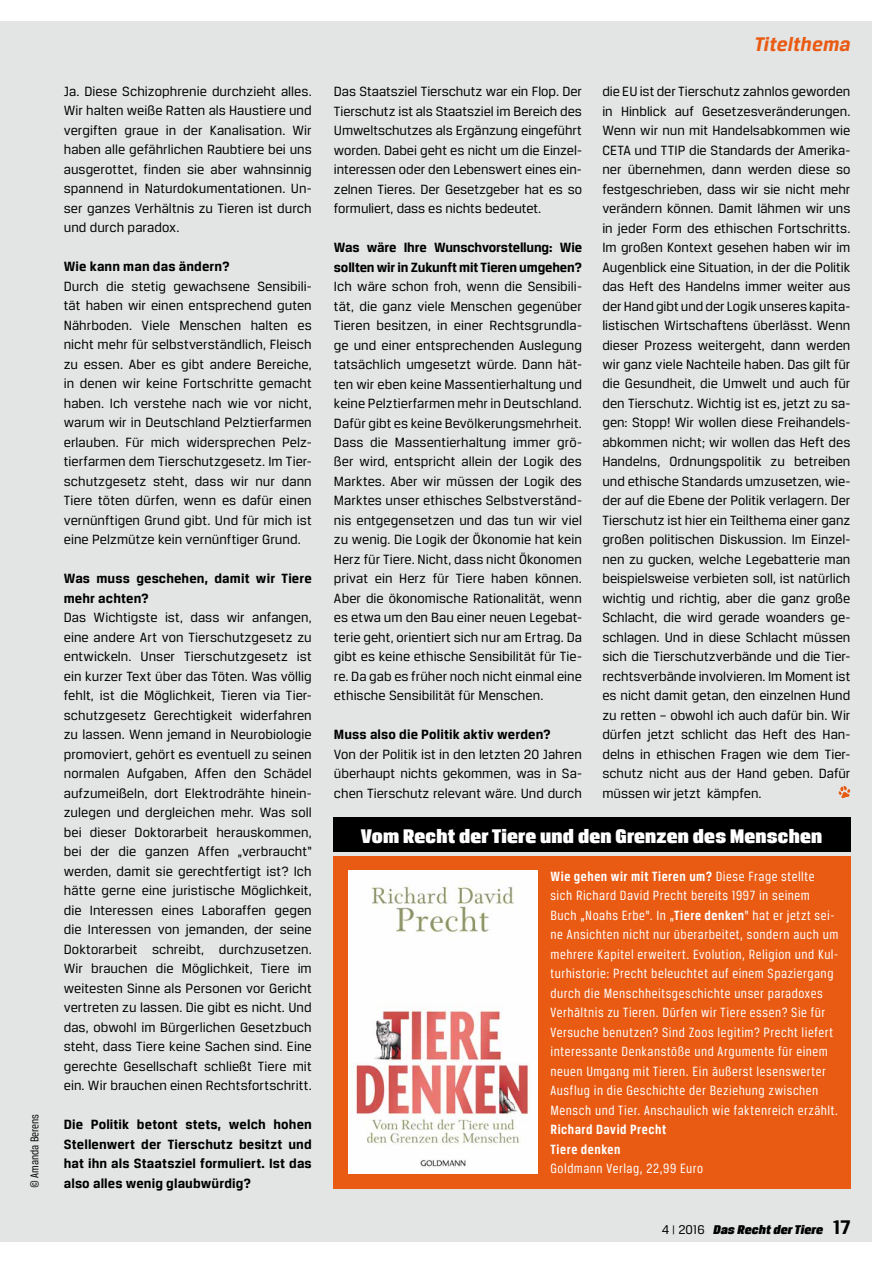
<style>
.page{position:relative;width:893px;height:1263px;background:#fff}
.page>*{position:absolute;margin:0;border:0;box-sizing:border-box;transform-origin:0 0}
.t1{font:21px "Breuer Headline";letter-spacing:.01em;color:#fff}
.t2{font:italic 700 21px "Breuer Text";letter-spacing:.01em;color:#e95b13}
.t3{font:14.25px/19.5px "Breuer Text";color:#000;text-align:justify}
.t4{font:14.25px/19.5px "Breuer Condensed";letter-spacing:.035em;color:#fff;scale:1.05 1}
.t5{font:700 14.25px/19.5px "Breuer Text";letter-spacing:.01em;color:#000}
.t6{font:700 14.25px/19.5px "Breuer Text";letter-spacing:-.01em;color:#000}
.t7{font:700 14.25px/19.5px "Breuer Condensed";letter-spacing:.035em;color:#fff;scale:1.05 1}
.t8{font:italic 13.5px "Breuer Headline";letter-spacing:.01em;color:#000}
.t9{font:12px "Breuer Condensed";color:#000;scale:1.05 1}
.s1{font-weight:700}
.s2{font-family:"Breuer Text";font-style:normal}
.s3{font-family:"Breuer Text";font-style:normal;font-size:10.95px}
.s4{font-family:"Breuer Text";font-weight:700;font-style:normal;font-size:21px}
</style>
<div class="page">
<div style="left:0;top:21px;width:872px;height:1221px;background:#e3e4e4"></div>
<div style="left:333px;top:857px;width:517px;height:332px;background:#e95b13"></div>
<div style="left:333px;top:818px;width:517px;height:34px;background:#000"></div>
<img style="left:348px;top:870px;width:190px;height:303px">
<svg style="left:839px;top:786px;width:11px;height:12px"></svg>
<p class="t9" style="left:28px;top:1188px;width:72px;rotate:-90deg">© Amanda Berens</p>
<p class="t3" style="left:64px;top:81px;width:250px">Ja. Diese Schizophrenie durchzieht alles.<br>Wir halten weiße Ratten als Haustiere und vergiften graue in der Kanalisation. Wir haben alle gefährlichen Raubtiere bei uns ausgerottet, finden sie aber wahnsinnig spannend in Naturdokumentationen. Un&shy;ser ganzes Verhältnis zu Tieren ist durch und durch paradox.</p>
<p class="t5" style="left:64px;top:257px;width:167px">Wie kann man das ändern?</p>
<p class="t3" style="left:64px;top:276px;width:250px">Durch die stetig gewachsene Sensibili&shy;tät haben wir einen entsprechend guten Nährboden. Viele Menschen halten es nicht mehr für selbstverständlich, Fleisch zu essen. Aber es gibt andere Bereiche, in denen wir keine Fortschritte gemacht haben. Ich verstehe nach wie vor nicht, warum wir in Deutschland Pelztierfarmen erlauben. Für mich widersprechen Pelz&shy;tierfarmen dem Tierschutzgesetz. Im Tier&shy;schutzgesetz steht, dass wir nur dann Tiere töten dürfen, wenn es dafür einen vernünftigen Grund gibt. Und für mich ist eine Pelzmütze kein vernünftiger Grund.</p>
<p class="t5" style="left:64px;top:569px;width:249px">Was muss geschehen, damit wir Tiere mehr achten?</p>
<p class="t3" style="left:64px;top:608px;width:250px">Das Wichtigste ist, dass wir anfangen, eine andere Art von Tierschutzgesetz zu entwickeln. Unser Tierschutzgesetz ist ein kurzer Text über das Töten. Was völlig fehlt, ist die Möglichkeit, Tieren via Tier&shy;schutzgesetz Gerechtigkeit widerfahren zu lassen. Wenn jemand in Neurobiologie promoviert, gehört es eventuell zu seinen normalen Aufgaben, Affen den Schädel aufzumeißeln, dort Elektrodrähte hinein&shy;zulegen und dergleichen mehr. Was soll bei dieser Doktorarbeit herauskommen, bei der die ganzen Affen „verbraucht“ werden, damit sie gerechtfertigt ist? Ich hätte gerne eine juristische Möglichkeit, die Interessen eines Laboraffen gegen die Interessen von jemanden, der seine Doktorarbeit schreibt, durchzusetzen.<br>Wir brauchen die Möglichkeit, Tiere im weitesten Sinne als Personen vor Gericht vertreten zu lassen. Die gibt es nicht. Und das, obwohl im Bürgerlichen Gesetzbuch steht, dass Tiere keine Sachen sind. Eine gerechte Gesellschaft schließt Tiere mit ein. Wir brauchen einen Rechtsfortschritt.</p>
<p class="t5" style="left:64px;top:1114px;width:250px;text-align:justify">Die Politik betont stets, welch hohen Stellenwert der Tierschutz besitzt und hat ihn als Staatsziel formuliert. Ist das also alles wenig glaubwürdig?</p>
<p class="t3" style="left:334px;top:81px;width:250px">Das Staatsziel Tierschutz war ein Flop. Der Tierschutz ist als Staatsziel im Bereich des Umweltschutzes als Ergänzung eingeführt worden. Dabei geht es nicht um die Einzel&shy;interessen oder den Lebenswert eines ein&shy;zelnen Tieres. Der Gesetzgeber hat es so formuliert, dass es nichts bedeutet.</p>
<p class="t6" style="left:334px;top:237px;width:250px">Was wäre Ihre Wunschvorstellung: Wie sollten wir in Zukunft mit Tieren umgehen?</p>
<p class="t3" style="left:334px;top:276px;width:250px">Ich wäre schon froh, wenn die Sensibili&shy;tät, die ganz viele Menschen gegenüber Tieren besitzen, in einer Rechtsgrundla&shy;ge und einer entsprechenden Auslegung tatsächlich umgesetzt würde. Dann hät&shy;ten wir eben keine Massentierhaltung und keine Pelztierfarmen mehr in Deutschland.<br>Dafür gibt es keine Bevölkerungsmehrheit.<br>Dass die Massentierhaltung immer grö&shy;ßer wird, entspricht allein der Logik des Marktes. Aber wir müssen der Logik des Marktes unser ethisches Selbstverständ&shy;nis entgegensetzen und das tun wir viel zu wenig. Die Logik der Ökonomie hat kein Herz für Tiere. Nicht, dass nicht Ökonomen privat ein Herz für Tiere haben können.<br>Aber die ökonomische Rationalität, wenn es etwa um den Bau einer neuen Legebat&shy;terie geht, orientiert sich nur am Ertrag. Da gibt es keine ethische Sensibilität für Tie&shy;re. Da gab es früher noch nicht einmal eine ethische Sensibilität für Menschen.</p>
<p class="t5" style="left:334px;top:725px;width:218px">Muss also die Politik aktiv werden?</p>
<p class="t3" style="left:334px;top:744px;width:250px">Von der Politik ist in den letzten 20 Jahren überhaupt nichts gekommen, was in Sa&shy;chen Tierschutz relevant wäre. Und durch</p>
<h1 class="t2" style="left:754px;top:32px;width:98px">Titelthema</h1>
<p class="t3" style="left:602px;top:81px;width:250px">die EU ist der Tierschutz zahnlos geworden in Hinblick auf Gesetzesveränderungen.<br>Wenn wir nun mit Handelsabkommen wie CETA und TTIP die Standards der Amerika&shy;ner übernehmen, dann werden diese so festgeschrieben, dass wir sie nicht mehr verändern können. Damit lähmen wir uns in jeder Form des ethischen Fortschritts.<br>Im großen Kontext gesehen haben wir im Augenblick eine Situation, in der die Politik das Heft des Handelns immer weiter aus der Hand gibt und der Logik unseres kapita&shy;listischen Wirtschaftens überlässt. Wenn dieser Prozess weitergeht, dann werden wir ganz viele Nachteile haben. Das gilt für die Gesundheit, die Umwelt und auch für den Tierschutz. Wichtig ist es, jetzt zu sa&shy;gen: Stopp! Wir wollen diese Freihandels&shy;abkommen nicht; wir wollen das Heft des Handelns, Ordnungspolitik zu betreiben und ethische Standards umzusetzen, wie&shy;der auf die Ebene der Politik verlagern. Der Tierschutz ist hier ein Teilthema einer ganz großen politischen Diskussion. Im Einzel&shy;nen zu gucken, welche Legebatterie man beispielsweise verbieten soll, ist natürlich wichtig und richtig, aber die ganz große Schlacht, die wird gerade woanders ge&shy;schlagen. Und in diese Schlacht müssen sich die Tierschutzverbände und die Tier&shy;rechtsverbände involvieren. Im Moment ist es nicht damit getan, den einzelnen Hund zu retten – obwohl ich auch dafür bin. Wir dürfen jetzt schlicht das Heft des Han&shy;delns in ethischen Fragen wie dem Tier&shy;schutz nicht aus der Hand geben. Dafür müssen wir jetzt kämpfen.</p>
<h1 class="t1" style="left:361px;top:824px;width:463px">Vom Recht der Tiere und den Grenzen des Menschen</h1>
<p class="t4" style="left:550px;top:866px;width:276px"><span class="s1">Wie gehen wir mit Tieren um?</span> Diese Frage stellte sich Richard David Precht bereits 1997 in seinem Buch „Noahs Erbe“. In „<span class="s1">Tiere denken</span>“ hat er jetzt sei&shy;ne Ansichten nicht nur überarbeitet, sondern auch um mehrere Kapitel erweitert. Evolution, Religion und Kul&shy;turhistorie: Precht beleuchtet auf einem Spaziergang durch die Menschheitsgeschichte unser paradoxes Verhältnis zu Tieren. Dürfen wir Tiere essen? Sie für Versuche benutzen? Sind Zoos legitim? Precht liefert interessante Denkanstöße und Argumente für einem neuen Umgang mit Tieren. Ein äußerst lesenswerter Ausflug in die Geschichte der Beziehung zwischen Mensch und Tier. Anschaulich wie faktenreich erzählt.</p>
<p class="t7" style="left:550px;top:1119px;width:112px">Richard David Precht<br>Tiere denken</p>
<p class="t4" style="left:550px;top:1158px;width:147px">Goldmann Verlag, 22,99 Euro</p>
<p class="t8" style="left:662px;top:1222px;width:190px"><span class="s2">4</span> <span class="s3">|</span> <span class="s2">2016</span> Das Recht der Tiere <span class="s4">17</span></p>
</div>
